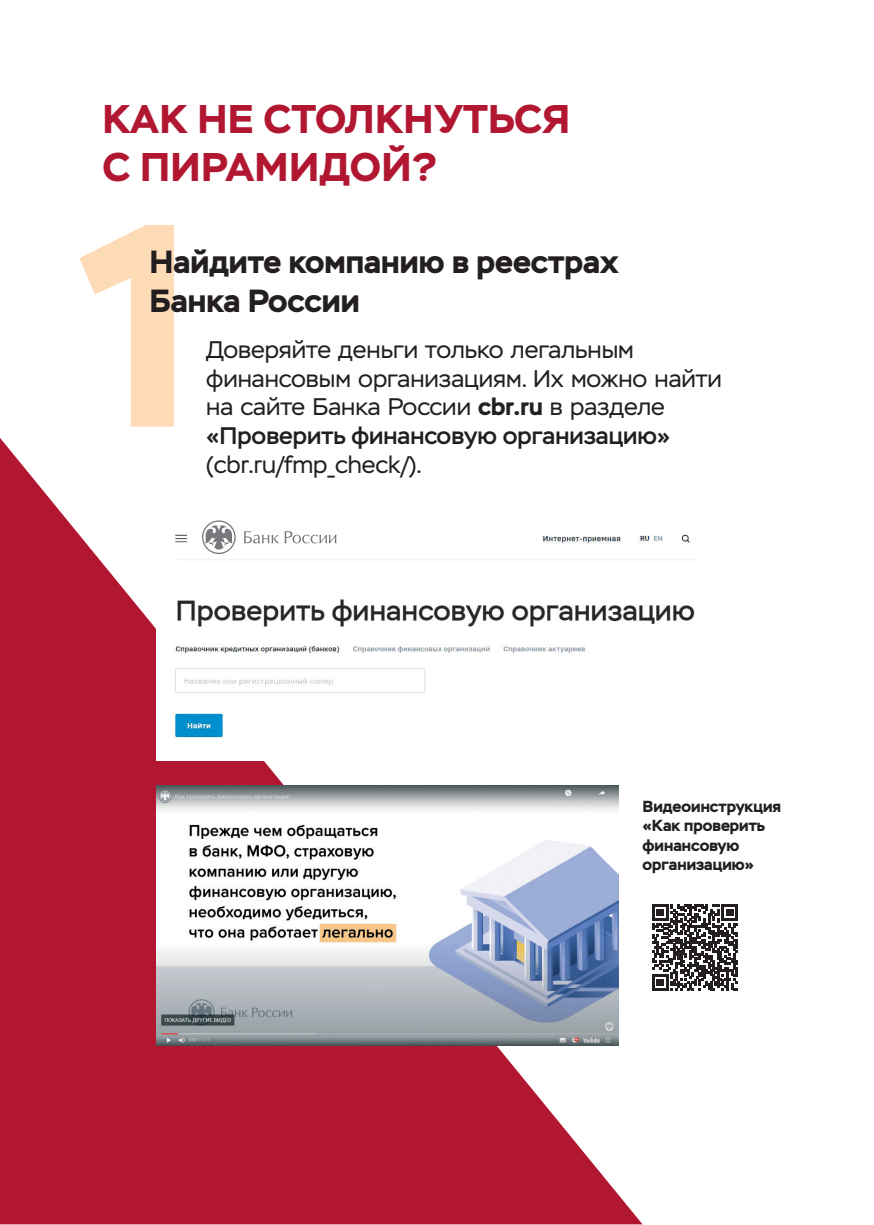
<style>
.page{position:relative;width:874px;height:1225px;background:#fff}
.page>*{position:absolute;margin:0;border:0;box-sizing:border-box;transform-origin:0 0}
.t1{font:700 40px/48px "Stem";letter-spacing:.01em;color:#b21732}
.t2{font:700 32px/38.4px "Stem";color:#231f20}
.t3{font:24px/28.8px "Stem";color:#231f20}
.t4{font:700 16px/19.2px "Stem";color:#231f20}
.s1{font-weight:700}
.s2{font-weight:500}
</style>
<div class="page">
<svg style="left:0;top:438px;width:642px;height:786px;fill:#b21732"></svg>
<svg style="left:79px;top:225px;width:95px;height:202px"></svg>
<img style="left:156px;top:510px;width:539px;height:250px">
<img style="left:156px;top:785px;width:461px;height:260px">
<svg style="left:652px;top:904px;width:85px;height:86px"></svg>
<div style="left:200px;top:519px;width:104px;height:39px;background:#fff"></div>
<svg style="left:202px;top:520px;width:33px;height:34px"></svg>
<svg style="left:244px;top:531px;width:92px;height:12px"></svg>
<h1 class="t1" style="left:102px;top:95px;width:469px">КАК НЕ СТОЛКНУТЬСЯ<br>С ПИРАМИДОЙ?</h1>
<h2 class="t2" style="left:149px;top:243px;width:470px">Найдите компанию в реестрах<br>Банка России</h2>
<p class="t3" style="left:206px;top:335px;width:517px">Доверяйте деньги только легальным финансовым организациям. Их можно найти на сайте Банка России <span class="s1">cbr.ru</span> в разделе <span class="s2">«Проверить финансовую организацию»</span></p>
<p class="t3" style="left:206px;top:450px;width:217px">(cbr.ru/fmp_check/).</p>
<p class="t4" style="left:642px;top:797px;width:140px">Видеоинструкция «Как проверить финансовую организацию»</p>
</div>
